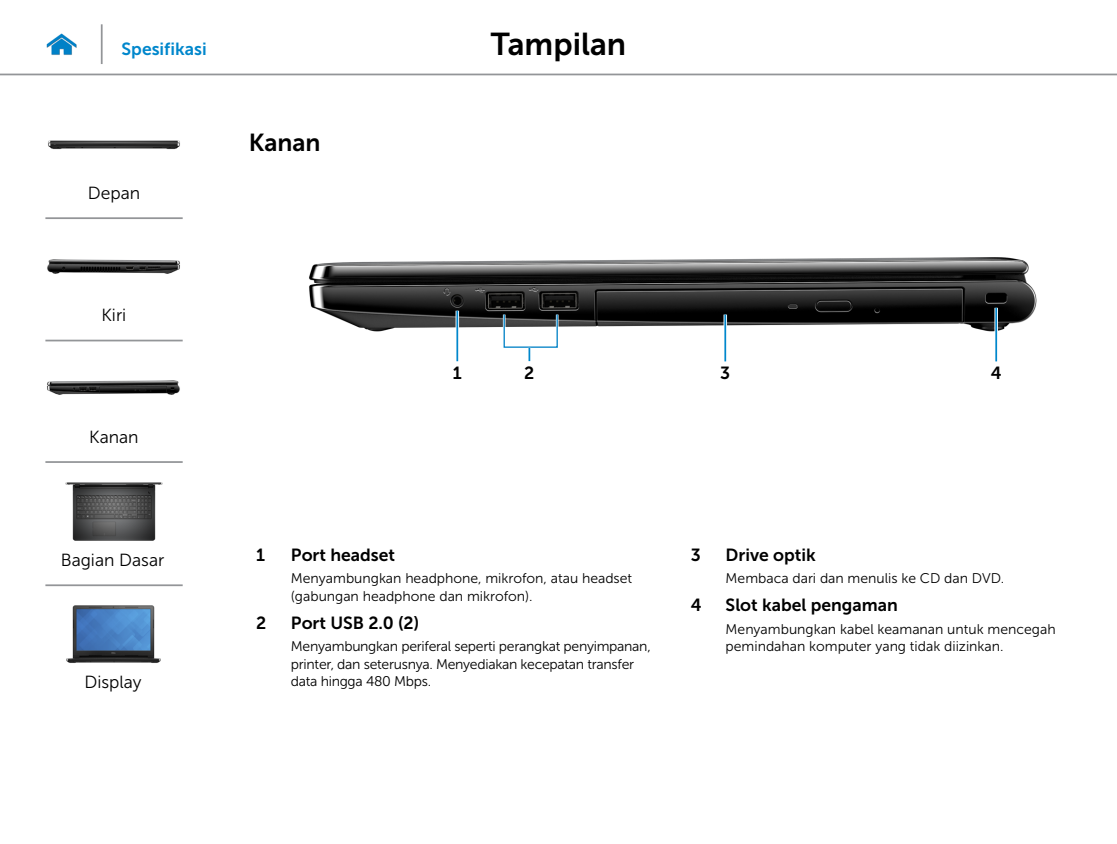
<style>
.page{position:relative;width:1117px;height:844px;background:#fff}
.page>*{position:absolute;margin:0;border:0;box-sizing:border-box;transform-origin:0 0}
.t1{font:31.5px "Museo Sans For Dell 700";color:#000}
.Head2{font:24.5px "Museo Sans For Dell 700";color:#000}
.Callout_Head{font:17.5px "Museo Sans For Dell 700";color:#000}
.t2{font:17.5px "Museo Sans For Dell 300";color:#000}
.t3{font:17.5px "Museo Sans For Dell 700";color:#0087cc}
.Callout-L{font:17.5px "Museo Sans For Dell 700";color:#000}
.Callout_description{font:14px/17.5px "Museo Sans For Dell 300";color:#000}
.Callout_description-2{font:14px/17.5px "Museo Sans For Dell 300";letter-spacing:-.02em;color:#000}
</style>
<div class="page">
<hr style="left:0;top:74px;width:1116px;height:1px;background:#939598">
<img style="left:46px;top:33px;width:31px;height:22px">
<img style="left:309px;top:257px;width:728px;height:92px">
<svg style="left:455px;top:310px;width:4px;height:51px"></svg>
<hr style="left:456px;top:310px;width:2px;height:51px;background:#0087cc">
<hr style="left:723px;top:314px;width:3px;height:47px;background:#fff">
<hr style="left:724px;top:314px;width:2px;height:47px;background:#0087cc">
<hr style="left:994px;top:308px;width:3px;height:53px;background:#fff">
<hr style="left:995px;top:308px;width:1px;height:53px;background:#0087cc">
<div style="left:503px;top:313px;width:55px;height:35px;border:3px solid #fff"></div>
<div style="left:503px;top:314px;width:54px;height:34px;border:1px solid #0081c6"></div>
<svg style="left:527px;top:348px;width:4px;height:13px"></svg>
<svg style="left:528px;top:348px;width:2px;height:13px"></svg>
<hr style="left:101px;top:24px;width:2px;height:40px;background:#939598">
<img style="left:48px;top:140px;width:132px;height:10px">
<img style="left:47px;top:259px;width:133px;height:15px">
<img style="left:47px;top:380px;width:133px;height:15px">
<img style="left:65px;top:482px;width:98px;height:59px">
<img style="left:66px;top:605px;width:95px;height:58px">
<hr style="left:45px;top:217px;width:138px;height:2px;background:#939598">
<hr style="left:45px;top:339px;width:138px;height:2px;background:#939598">
<hr style="left:45px;top:461px;width:138px;height:2px;background:#939598">
<hr style="left:45px;top:584px;width:138px;height:2px;background:#939598">
<p class="t3" style="left:122px;top:39px;width:86px">Spesifikasi</p>
<h1 class="t1" style="left:490px;top:26px;width:137px">Tampilan</h1>
<p class="t2" style="left:88px;top:183px;width:54px">Depan</p>
<p class="t2" style="left:102px;top:305px;width:26px">Kiri</p>
<p class="t2" style="left:89px;top:428px;width:51px">Kanan</p>
<p class="t2" style="left:61px;top:550px;width:105px">Bagian Dasar</p>
<p class="t2" style="left:84px;top:672px;width:59px">Display</p>
<p class="Head2" style="left:249px;top:128px;width:73px">Kanan</p>
<p class="Callout-L" style="left:452px;top:363px;width:10px">1</p>
<p class="Callout-L" style="left:524px;top:363px;width:12px">2</p>
<p class="Callout-L" style="left:720px;top:363px;width:12px">3</p>
<p class="Callout-L" style="left:990px;top:363px;width:12px">4</p>
<p class="Callout_Head" style="left:256px;top:544px;width:10px">1</p>
<p class="Callout_Head" style="left:291px;top:544px;width:106px">Port headset</p>
<p class="Callout_description" style="left:291px;top:569px;width:343px">Menyambungkan headphone, mikrofon, atau headset (gabungan headphone dan mikrofon).</p>
<p class="Callout_Head" style="left:256px;top:612px;width:12px">2</p>
<p class="Callout_Head" style="left:291px;top:612px;width:130px">Port USB 2.0 (2)</p>
<p class="Callout_description-2" style="left:291px;top:637px;width:361px">Menyambungkan periferal seperti perangkat penyimpanan, printer, dan seterusnya. Menyediakan kecepatan transfer data hingga 480 Mbps.</p>
<p class="Callout_Head" style="left:690px;top:544px;width:12px">3</p>
<p class="Callout_Head" style="left:725px;top:544px;width:92px">Drive optik</p>
<p class="Callout_description" style="left:725px;top:569px;width:280px">Membaca dari dan menulis ke CD dan DVD.</p>
<p class="Callout_Head" style="left:690px;top:595px;width:12px">4</p>
<p class="Callout_Head" style="left:725px;top:595px;width:174px">Slot kabel pengaman</p>
<p class="Callout_description" style="left:725px;top:620px;width:331px">Menyambungkan kabel keamanan untuk mencegah pemindahan komputer yang tidak diizinkan.</p>
</div>
